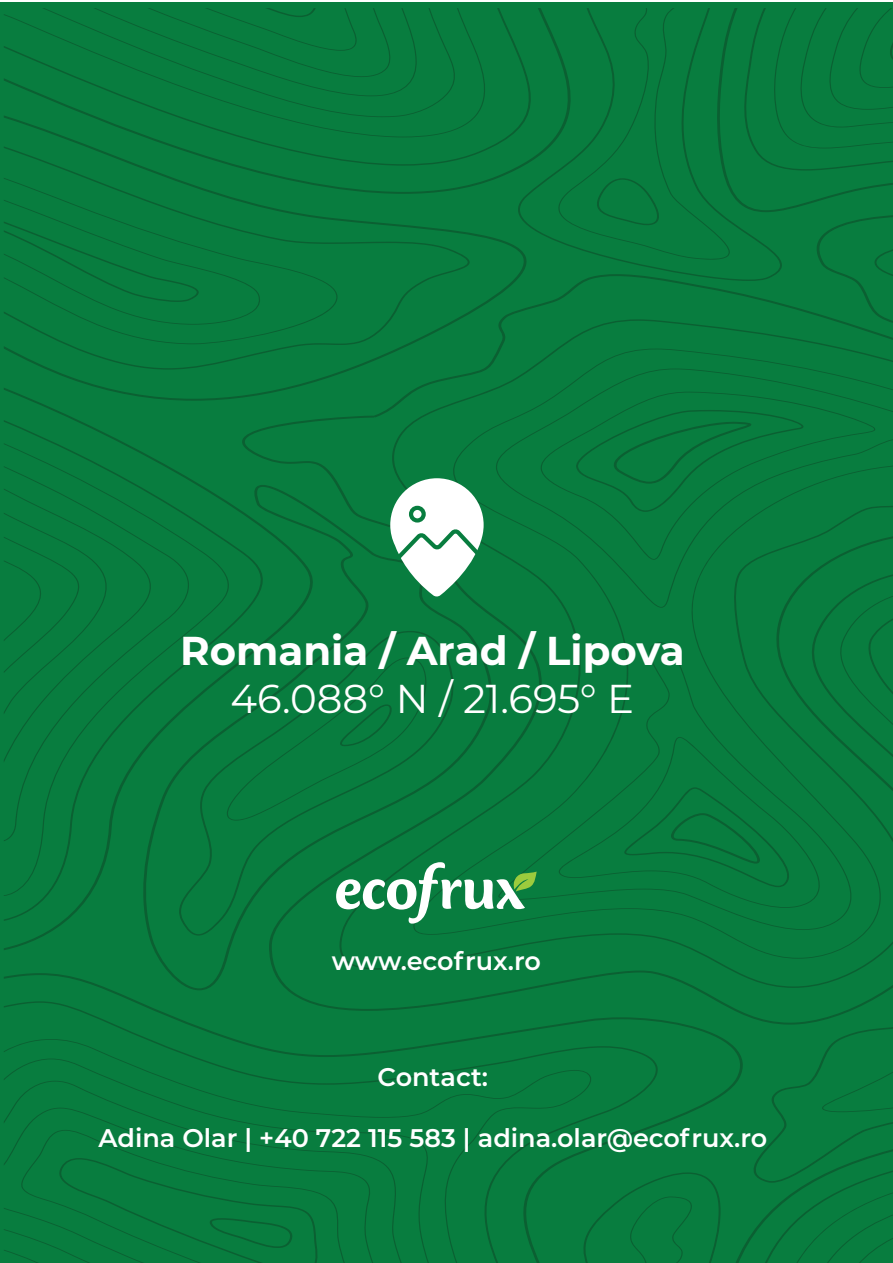
<style>
.page{position:relative;width:893px;height:1263px;background:#fff}
.page>*{position:absolute;margin:0;border:0;box-sizing:border-box;transform-origin:0 0}
.t1{font:700 40.35px "Montserrat";color:#fff}
.t2{font:40.35px "Montserrat";color:#fff}
.t3{font:600 25.5px "Montserrat";color:#fff}
</style>
<div class="page">
<div style="left:4px;top:973px;width:236px;height:28px;background:#087d3f"></div>
<div style="left:4px;top:194px;width:512px;height:194px;background:#087d3f"></div>
<div style="left:4px;top:194px;width:466px;height:176px;background:#087d3f"></div>
<div style="left:4px;top:194px;width:334px;height:150px;background:#087d3f"></div>
<svg style="left:516px;top:194px;width:40px;height:80px;background:#087b3e"></svg>
<div style="left:4px;top:200px;width:257px;height:125px;background:#087d3f"></div>
<svg style="left:138px;top:950px;width:102px;height:40px;background:#087b3e"></svg>
<div style="left:4px;top:388px;width:236px;height:562px;background:#087d3f"></div>
<div style="left:4px;top:8px;width:552px;height:186px;background:#087d3f"></div>
<div style="left:93px;top:8px;width:324px;height:88px;background:#087d3f"></div>
<div style="left:4px;top:488px;width:164px;height:275px;background:#087d3f"></div>
<svg style="left:226px;top:657px;width:14px;height:164px;background:#087b3e"></svg>
<div style="left:4px;top:1001px;width:575px;height:262px;background:#087d3f"></div>
<div style="left:579px;top:1024px;width:314px;height:239px;background:#087d3f"></div>
<div style="left:240px;top:274px;width:653px;height:750px;background:#087d3f"></div>
<svg style="left:556px;top:8px;width:337px;height:549px;background:#087b3e"></svg>
<svg style="left:336px;top:862px;width:201px;height:62px"></svg>
<svg style="left:390px;top:478px;width:94px;height:119px"></svg>
<h1 class="t1" style="left:180px;top:621px;width:506px">Romania / Arad / Lipova</h1>
<h1 class="t2" style="left:231px;top:671px;width:405px">46.088° N / 21.695° E</h1>
<p class="t3" style="left:332px;top:943px;width:211px">www.ecofrux.ro</p>
<p class="t3" style="left:378px;top:1058px;width:112px">Contact:</p>
<p class="t3" style="left:98px;top:1120px;width:670px">Adina Olar | +40 722 115 583 | adina.olar@ecofrux.ro</p>
</div>
